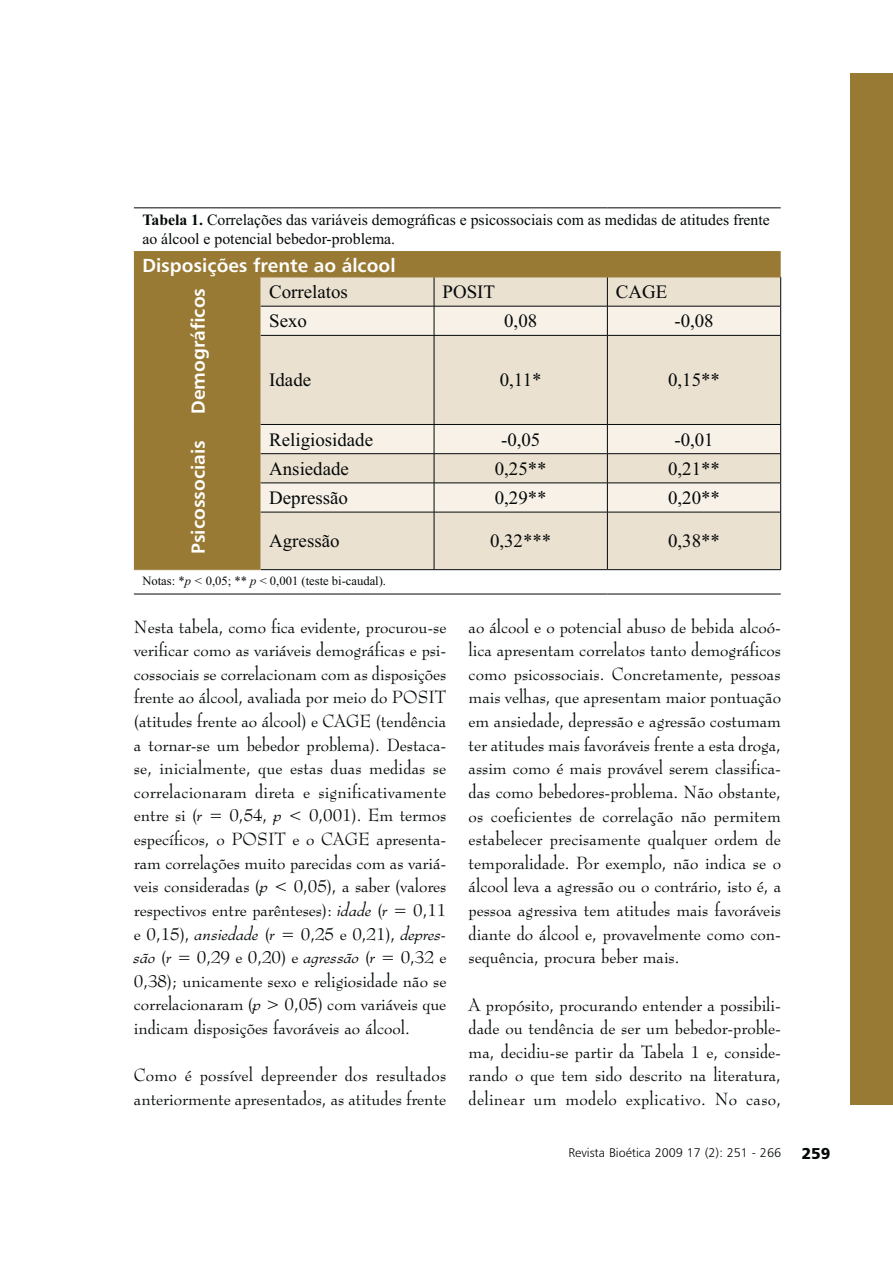
<style>
.page{position:relative;width:893px;height:1263px;background:#fff}
.page>*{position:absolute;margin:0;border:0;box-sizing:border-box;transform-origin:0 0}
.t1{font:18.9px "Times New Roman";color:#040809}
.t2{font:18.9px "Humanist 777 BT Bold B";color:#fff}
.t3{font:17.25px/23.5px "Bernhard Modern BT";color:#040809;text-align:justify}
.t4{font:15.75px/18.9px "Times New Roman";color:#040809}
.t5{font:15.75px "Humanist 777 BT Black B";color:#040809}
.t6{font:12.6px "Times New Roman";color:#040809}
.t7{font:12.6px "Humanist 777 BT Light B";color:#040809}
.s1{font-weight:700}
.s2{font-style:italic}
</style>
<div class="page">
<div style="left:850px;top:74px;width:43px;height:1031px;background:#997a34"></div>
<div style="left:134px;top:251px;width:647px;height:318px;background:#997a34"></div>
<div style="left:261px;top:278px;width:519px;height:291px;background:#ebe1d0"></div>
<svg style="left:261px;top:307px;width:519px;height:205px;background:#eee5d7"></svg>
<hr style="left:261px;top:306px;width:346px;height:1px;background:#040809">
<svg style="left:434px;top:278px;width:1px;height:57px"></svg>
<hr style="left:607px;top:306px;width:174px;height:1px;background:#040809">
<svg style="left:607px;top:278px;width:1px;height:57px"></svg>
<hr style="left:261px;top:335px;width:346px;height:1px;background:#040809">
<hr style="left:434px;top:336px;width:1px;height:88px;background:#040809">
<hr style="left:607px;top:335px;width:174px;height:1px;background:#040809">
<hr style="left:607px;top:336px;width:1px;height:88px;background:#040809">
<hr style="left:261px;top:424px;width:346px;height:1px;background:#040809">
<hr style="left:607px;top:424px;width:174px;height:1px;background:#040809">
<hr style="left:261px;top:453px;width:346px;height:1px;background:#040809">
<hr style="left:607px;top:453px;width:174px;height:1px;background:#040809">
<hr style="left:261px;top:483px;width:346px;height:1px;background:#040809">
<svg style="left:434px;top:425px;width:1px;height:87px"></svg>
<hr style="left:607px;top:483px;width:174px;height:1px;background:#040809">
<svg style="left:607px;top:425px;width:1px;height:87px"></svg>
<hr style="left:261px;top:512px;width:346px;height:1px;background:#040809">
<hr style="left:434px;top:512px;width:1px;height:57px;background:#040809">
<hr style="left:607px;top:512px;width:174px;height:1px;background:#040809">
<hr style="left:607px;top:512px;width:1px;height:57px;background:#040809">
<hr style="left:134px;top:424px;width:127px;height:1px;background:#997a34">
<hr style="left:134px;top:207px;width:473px;height:1px;background:#040809">
<hr style="left:607px;top:207px;width:174px;height:1px;background:#040809">
<hr style="left:261px;top:277px;width:346px;height:1px;background:#997a34">
<hr style="left:607px;top:277px;width:174px;height:1px;background:#997a34">
<svg style="left:780px;top:277px;width:1px;height:58px"></svg>
<hr style="left:780px;top:336px;width:1px;height:88px;background:#040809">
<svg style="left:780px;top:425px;width:1px;height:87px"></svg>
<hr style="left:780px;top:512px;width:1px;height:57px;background:#040809">
<hr style="left:261px;top:569px;width:346px;height:1px;background:#040809">
<hr style="left:607px;top:569px;width:174px;height:1px;background:#040809">
<hr style="left:134px;top:594px;width:473px;height:1px;background:#040809">
<hr style="left:607px;top:594px;width:174px;height:1px;background:#040809">
<hr style="left:134px;top:569px;width:127px;height:1px;background:#997a34">
<p class="t4" style="left:142px;top:212px;width:629px"><span class="s1">Tabela 1.</span> Correlações das variáveis demográficas e psicossociais com as medidas de atitudes frente ao álcool e potencial bebedor-problema.</p>
<p class="t2" style="left:142px;top:258px;width:255px">Disposições frente ao álcool</p>
<p class="t2" style="left:191px;top:414px;width:127px;rotate:-90deg">Demográficos</p>
<p class="t1" style="left:269px;top:285px;width:80px">Correlatos</p>
<p class="t1" style="left:442px;top:285px;width:54px">POSIT</p>
<p class="t1" style="left:616px;top:285px;width:53px">CAGE</p>
<p class="t1" style="left:269px;top:314px;width:39px">Sexo</p>
<p class="t1" style="left:504px;top:314px;width:35px">0,08</p>
<p class="t1" style="left:674px;top:314px;width:41px">-0,08</p>
<p class="t1" style="left:269px;top:373px;width:43px">Idade</p>
<p class="t1" style="left:500px;top:373px;width:43px">0,11*</p>
<p class="t1" style="left:668px;top:373px;width:53px">0,15**</p>
<p class="t2" style="left:191px;top:554px;width:115px;rotate:-90deg">Psicossociais</p>
<p class="t1" style="left:269px;top:433px;width:105px">Religiosidade</p>
<p class="t1" style="left:501px;top:433px;width:41px">-0,05</p>
<p class="t1" style="left:674px;top:433px;width:41px">-0,01</p>
<p class="t1" style="left:269px;top:462px;width:81px">Ansiedade</p>
<p class="t1" style="left:495px;top:462px;width:53px">0,25**</p>
<p class="t1" style="left:668px;top:462px;width:53px">0,21**</p>
<p class="t1" style="left:269px;top:491px;width:80px">Depressão</p>
<p class="t1" style="left:495px;top:491px;width:53px">0,29**</p>
<p class="t1" style="left:668px;top:491px;width:53px">0,20**</p>
<p class="t1" style="left:269px;top:534px;width:72px">Agressão</p>
<p class="t1" style="left:490px;top:534px;width:63px">0,32***</p>
<p class="t1" style="left:668px;top:534px;width:53px">0,38**</p>
<p class="t6" style="left:142px;top:576px;width:245px">Notas: *<span class="s2">p &lt;</span> 0,05; ** <span class="s2">p</span> &lt; 0,001 (teste bi-caudal).</p>
<p class="t3" style="left:134px;top:615px;width:314px">Nesta tabela, como fica evidente, procurou-se verificar como as variáveis demográficas e psi&shy;cossociais se correlacionam com as disposições frente ao álcool, avaliada por meio do POSIT (atitudes frente ao álcool) e CAGE (tendência a tornar-se um bebedor problema). Destaca&shy;se, inicialmente, que estas duas medidas se correlacionaram direta e significativamente entre si (<span class="s2">r</span> = 0,54, <span class="s2">p</span> &lt; 0,001). Em termos específicos, o POSIT e o CAGE apresenta&shy;ram correlações muito parecidas com as variá&shy;veis consideradas (<span class="s2">p</span> &lt; 0,05), a saber (valores respectivos entre parênteses): <span class="s2">idade</span> (<span class="s2">r</span> = 0,11 e 0,15), <span class="s2">ansiedade</span> (<span class="s2">r</span> = 0,25 e 0,21), <span class="s2">depres&shy;são</span> (<span class="s2">r</span> = 0,29 e 0,20) e <span class="s2">agressão</span> (<span class="s2">r</span> = 0,32 e 0,38); unicamente sexo e religiosidade não se correlacionaram (<span class="s2">p</span> &gt; 0,05) com variáveis que indicam disposições favoráveis ao álcool.</p>
<p class="t3" style="left:134px;top:1064px;width:314px">Como é possível depreender dos resultados anteriormente apresentados, as atitudes frente</p>
<p class="t3" style="left:469px;top:615px;width:314px">ao álcool e o potencial abuso de bebida alcoó&shy;lica apresentam correlatos tanto demográficos como psicossociais. Concretamente, pessoas mais velhas, que apresentam maior pontuação em ansiedade, depressão e agressão costumam ter atitudes mais favoráveis frente a esta droga, assim como é mais provável serem classifica&shy;das como bebedores-problema. Não obstante, os coeficientes de correlação não permitem estabelecer precisamente qualquer ordem de temporalidade. Por exemplo, não indica se o álcool leva a agressão ou o contrário, isto é, a pessoa agressiva tem atitudes mais favoráveis diante do álcool e, provavelmente como con&shy;sequência, procura beber mais.</p>
<p class="t3" style="left:469px;top:993px;width:314px">A propósito, procurando entender a possibili&shy;dade ou tendência de ser um bebedor-proble&shy;ma, decidiu-se partir da Tabela 1 e, conside&shy;rando o que tem sido descrito na literatura, delinear um modelo explicativo. No caso,</p>
<p class="t7" style="left:568px;top:1148px;width:214px">Revista Bioética 2009 17 (2): 251 - 266</p>
<p class="t5" style="left:801px;top:1147px;width:31px">259</p>
</div>
